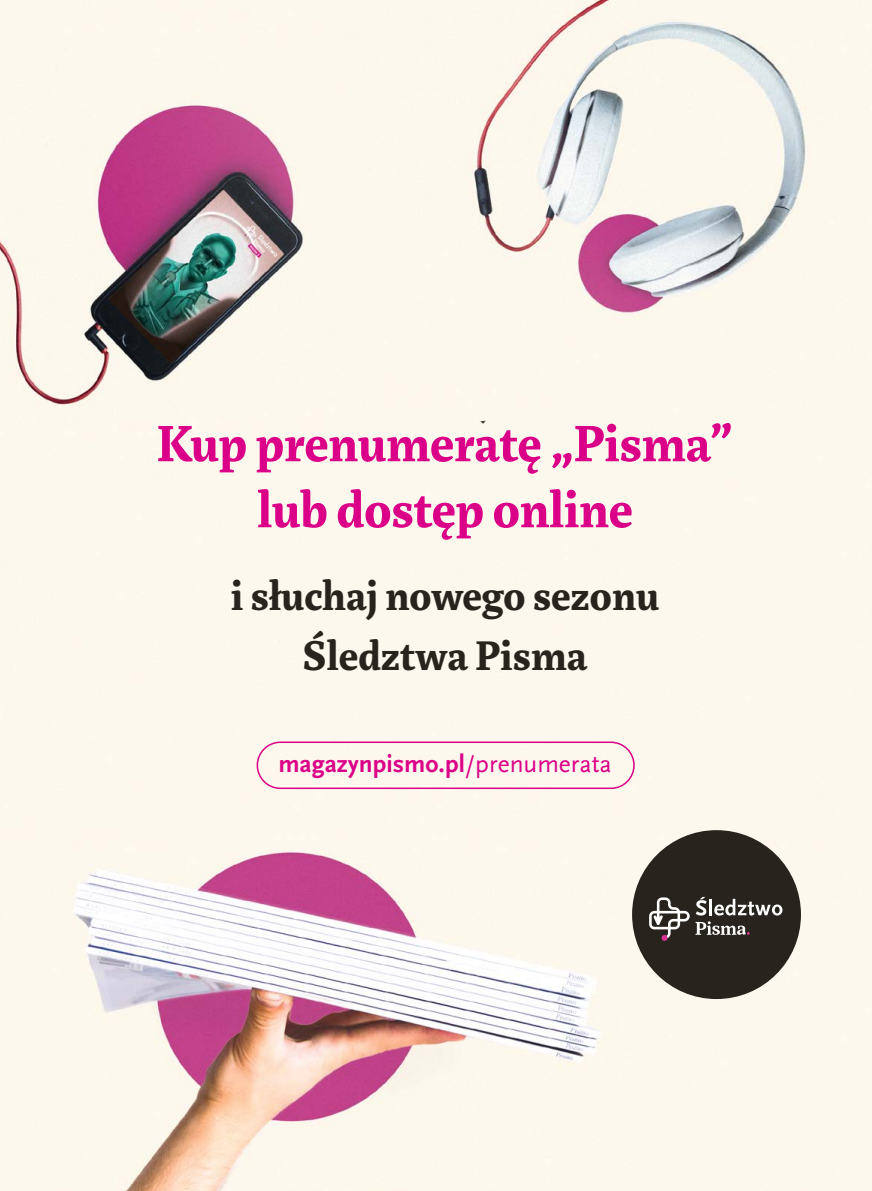
<style>
.page{position:relative;width:872px;height:1191px;background:#fff}
.page>*{position:absolute;margin:0;border:0;box-sizing:border-box;transform-origin:0 0}
.t1{font:700 55.5px/66px "Marat Pro";color:#db0088;text-align:center}
.t2{font:700 45px/60px "Marat Pro";letter-spacing:.005em;color:#28231d;text-align:center}
.t3{font:700 25.5px "Scala Sans Pro";color:#db0088}
.s1{font-weight:400}
</style>
<div class="page">
<img style="left:0;top:0;width:667px;height:672px">
<div style="left:667px;top:0;width:205px;height:1191px;background:#fcf8ed"></div>
<img style="left:0;top:672px;width:668px;height:519px">
<div style="left:632px;top:830px;width:169px;height:169px;background:#28231d;border-radius:50%"></div>
<div style="left:256px;top:741px;width:378px;height:48px;border:2px solid #db0088;border-radius:23px"></div>
<svg style="left:695px;top:897px;width:11px;height:18px"></svg>
<hr style="left:709px;top:899px;width:3px;height:16px;background:#fff">
<svg style="left:714px;top:899px;width:68px;height:16px"></svg>
<svg style="left:695px;top:921px;width:54px;height:13px"></svg>
<svg style="left:649px;top:897px;width:40px;height:44px"></svg>
<p class="t1" style="left:157px;top:411px;width:578px">Kup prenumeratę „Pisma” lub dostęp online</p>
<p class="t2" style="left:231px;top:566px;width:430px">i słuchaj nowego sezonu<br>Śledztwa Pisma</p>
<p class="t3" style="left:278px;top:749px;width:335px">magazynpismo.pl<span class="s1">/prenumerata</span></p>
</div>
